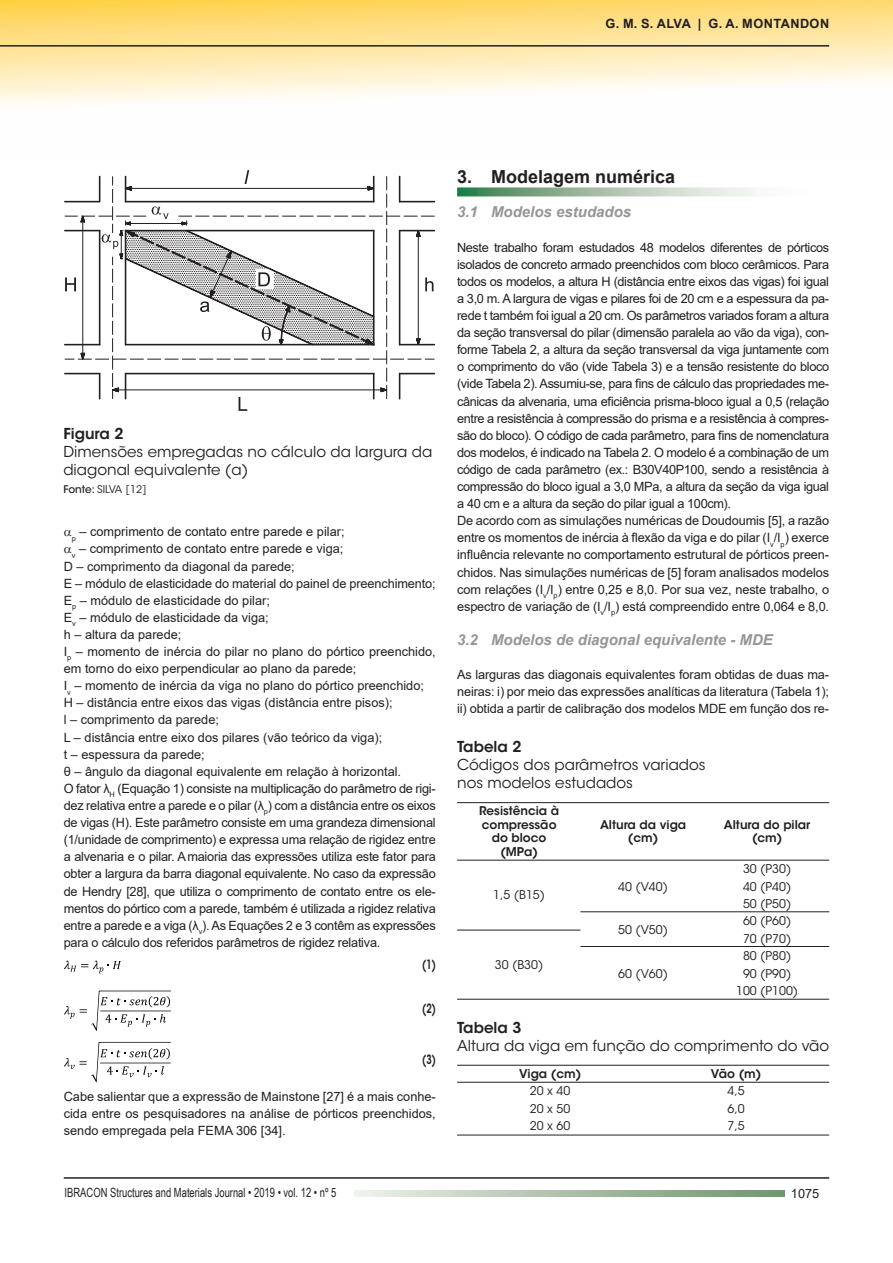
<style>
.page{position:relative;width:893px;height:1263px;background:#fff}
.page>*{position:absolute;margin:0;border:0;box-sizing:border-box;transform-origin:0 0}
.t1{font:700 18px "Arial";color:#231f20}
.t2{font:15px/18px "ITC Avant Garde Std";color:#231f20}
.t3{font:italic 700 15px "Arial";color:#939598}
.t4{font:600 15px "ITC Avant Garde Std";color:#231f20}
.t5{font:12.75px/17.1px "Arial";letter-spacing:-.02em;color:#231f20;text-align:justify}
.t6{font:12.75px "Arial";color:#231f20}
.t7{font:12.75px "Arial Narrow";color:#231f20;scale:.9 1}
.t8{font:700 12.75px "Arial";letter-spacing:.035em;color:#231f20}
.t9{font:600 12.75px "ITC Avant Garde Std";color:#231f20;scale:.7 1}
.t10{font:12px/17.4px "ITC Avant Garde Std";color:#231f20;text-align:justify}
.t11{font:600 12px/13.5px "ITC Avant Garde Std";color:#231f20;text-align:center}
.t12{font:10.5px "ITC Avant Garde Std";color:#231f20}
.s1{font-weight:500}
</style>
<div class="page">
<svg style="left:0;top:0;width:893px;height:105px"></svg>
<hr style="left:64px;top:1177px;width:765px;height:2px;background:#231f20">
<hr style="left:0;top:45px;width:829px;height:2px;background:#231f20">
<svg style="left:354px;top:1190px;width:431px;height:6px;background:#acc0aa"></svg>
<svg style="left:64px;top:961px;width:57px;height:12px"></svg>
<svg style="left:64px;top:991px;width:107px;height:40px"></svg>
<svg style="left:64px;top:1042px;width:107px;height:40px"></svg>
<svg style="left:457px;top:187px;width:300px;height:9px;background:#a6c2ab"></svg>
<svg style="left:64px;top:170px;width:371px;height:241px"></svg>
<hr style="left:457px;top:1065px;width:372px;height:1px;background:#231f20">
<hr style="left:457px;top:802px;width:372px;height:1px;background:#231f20">
<hr style="left:457px;top:1082px;width:372px;height:1px;background:#231f20">
<hr style="left:457px;top:860px;width:372px;height:1px;background:#231f20">
<hr style="left:457px;top:930px;width:123px;height:1px;background:#231f20">
<hr style="left:457px;top:1135px;width:372px;height:1px;background:#231f20">
<hr style="left:457px;top:999px;width:372px;height:1px;background:#231f20">
<hr style="left:580px;top:911px;width:249px;height:1px;background:#231f20">
<hr style="left:580px;top:946px;width:249px;height:1px;background:#231f20">
<p class="t8" style="left:605px;top:15px;width:225px">G. M. S. ALVA | G. A. MONTANDON</p>
<p class="t4" style="left:63px;top:424px;width:62px">Figura 2</p>
<p class="t2" style="left:63px;top:442px;width:370px">Dimensões empregadas no cálculo da largura da diagonal equivalente (a)</p>
<p class="t12" style="left:63px;top:482px;width:85px"><span class="s1">Fonte:</span> SILVA [12]</p>
<p class="t6" style="left:72px;top:523px;width:274px"><sub>p</sub> – comprimento de contato entre parede e pilar;</p>
<p class="t6" style="left:72px;top:540px;width:273px"><sub>v</sub> – comprimento de contato entre parede e viga;</p>
<p class="t6" style="left:64px;top:557px;width:233px">D – comprimento da diagonal da parede;</p>
<p class="t5" style="left:64px;top:574px;width:373px">E – módulo de elasticidade do material do painel de preenchimento;</p>
<p class="t6" style="left:64px;top:591px;width:208px">E<sub>p</sub> – módulo de elasticidade do pilar;</p>
<p class="t6" style="left:64px;top:609px;width:206px">E<sub>v</sub> – módulo de elasticidade da viga;</p>
<p class="t6" style="left:64px;top:626px;width:119px">h – altura da parede;</p>
<p class="t6" style="left:64px;top:643px;width:374px">I<sub>p</sub> – momento de inércia do pilar no plano do pórtico preenchido,</p>
<p class="t6" style="left:64px;top:660px;width:294px">em torno do eixo perpendicular ao plano da parede;</p>
<p class="t6" style="left:64px;top:677px;width:362px">I<sub>v</sub> – momento de inércia da viga no plano do pórtico preenchido;</p>
<p class="t6" style="left:64px;top:694px;width:330px">H – distância entre eixos das vigas (distância entre pisos);</p>
<p class="t6" style="left:64px;top:711px;width:157px">l – comprimento da parede;</p>
<p class="t6" style="left:64px;top:728px;width:320px">L – distância entre eixo dos pilares (vão teórico da viga);</p>
<p class="t6" style="left:64px;top:745px;width:143px">t – espessura da parede;</p>
<p class="t6" style="left:64px;top:762px;width:339px">θ – ângulo da diagonal equivalente em relação à horizontal.</p>
<p class="t5" style="left:64px;top:780px;width:373px">O fator λ<sub>H</sub> (Equação 1) consiste na multiplicação do parâmetro de rigi-</p>
<p class="t5" style="left:64px;top:797px;width:374px">dez relativa entre a parede e o pilar (λ<sub>p</sub>) com a distância entre os eixos</p>
<p class="t5" style="left:64px;top:814px;width:373px">de vigas (H). Este parâmetro consiste em uma grandeza dimensional</p>
<p class="t5" style="left:64px;top:831px;width:373px">(1/unidade de comprimento) e expressa uma relação de rigidez entre</p>
<p class="t5" style="left:64px;top:848px;width:374px">a alvenaria e o pilar. Amaioria das expressões utiliza este fator para</p>
<p class="t5" style="left:64px;top:865px;width:373px">obter a largura da barra diagonal equivalente. No caso da expressão</p>
<p class="t5" style="left:64px;top:882px;width:373px">de Hendry [28], que utiliza o comprimento de contato entre os ele-</p>
<p class="t5" style="left:64px;top:899px;width:373px">mentos do pórtico com a parede, também é utilizada a rigidez relativa</p>
<p class="t5" style="left:64px;top:916px;width:374px">entre a parede e a viga (λ<sub>v</sub>). As Equações 2 e 3 contêm as expressões</p>
<p class="t5" style="left:64px;top:934px;width:318px">para o cálculo dos referidos parâmetros de rigidez relativa.</p>
<p class="t9" style="left:422px;top:956px;width:21px">(1)</p>
<p class="t9" style="left:422px;top:1000px;width:21px">(2)</p>
<p class="t9" style="left:422px;top:1051px;width:21px">(3)</p>
<p class="t5" style="left:64px;top:1087px;width:374px">Cabe salientar que a expressão de Mainstone [27] é a mais conhe&shy;cida entre os pesquisadores na análise de pórticos preenchidos, sendo empregada pela FEMA 306 [34].</p>
<h1 class="t1" style="left:457px;top:164px;width:220px">3. Modelagem numérica</h1>
<p class="t3" style="left:457px;top:202px;width:176px">3.1 Modelos estudados</p>
<p class="t5" style="left:457px;top:238px;width:374px;text-align:left">Neste trabalho foram estudados 48 modelos diferentes de pórticos isolados de concreto armado preenchidos com bloco cerâmicos. Para todos os modelos, a altura H (distância entre eixos das vigas) foi igual a 3,0 m. A largura de vigas e pilares foi de 20 cm e a espessura da pa&shy;rede t também foi igual a 20 cm. Os parâmetros variados foram a altura da seção transversal do pilar (dimensão paralela ao vão da viga), con&shy;forme Tabela 2, a altura da seção transversal da viga juntamente com o comprimento do vão (vide Tabela 3) e a tensão resistente do bloco (vide Tabela 2). Assumiu-se, para fins de cálculo das propriedades me&shy;cânicas da alvenaria, uma eficiência prisma-bloco igual a 0,5 (relação entre a resistência à compressão do prisma e a resistência à compres&shy;são do bloco). O código de cada parâmetro, para fins de nomenclatura dos modelos, é indicado na Tabela 2. O modelo é a combinação de um código de cada parâmetro (ex.: B30V40P100, sendo a resistência à compressão do bloco igual a 3,0 MPa, a altura da seção da viga igual a 40 cm e a altura da seção do pilar igual a 100cm).<br>De acordo com as simulações numéricas de Doudoumis [5], a razão entre os momentos de inércia à flexão da viga e do pilar (I<sub>v</sub>/I<sub>p</sub>) exerce influência relevante no comportamento estrutural de pórticos preen&shy;chidos. Nas simulações numéricas de [5] foram analisados modelos com relações (I<sub>v</sub>/I<sub>p</sub>) entre 0,25 e 8,0. Por sua vez, neste trabalho, o espectro de variação de (I<sub>v</sub>/I<sub>p</sub>) está compreendido entre 0,064 e 8,0.</p>
<p class="t3" style="left:457px;top:630px;width:317px">3.2 Modelos de diagonal equivalente - MDE</p>
<p class="t5" style="left:457px;top:666px;width:373px">As larguras das diagonais equivalentes foram obtidas de duas ma&shy;neiras: i) por meio das expressões analíticas da literatura (Tabela 1); ii) obtida a partir de calibração dos modelos MDE em função dos re-</p>
<p class="t4" style="left:457px;top:737px;width:66px">Tabela 2</p>
<p class="t2" style="left:457px;top:756px;width:250px">Códigos dos parâmetros variados nos modelos estudados</p>
<p class="t11" style="left:479px;top:804px;width:82px">Resistência à compressão do bloco (MPa)</p>
<p class="t10" style="left:493px;top:886px;width:54px">1,5 (B15)</p>
<p class="t10" style="left:495px;top:956px;width:50px">30 (B30)</p>
<p class="t11" style="left:600px;top:818px;width:88px">Altura da viga (cm)</p>
<p class="t11" style="left:724px;top:818px;width:88px">Altura do pilar (cm)</p>
<p class="t10" style="left:618px;top:878px;width:51px">40 (V40)</p>
<p class="t10" style="left:618px;top:921px;width:51px">50 (V50)</p>
<p class="t10" style="left:618px;top:965px;width:51px">60 (V60)</p>
<p class="t10" style="left:743px;top:860px;width:50px">30 (P30)<br>40 (P40)<br>50 (P50)</p>
<p class="t10" style="left:743px;top:912px;width:50px">60 (P60)</p>
<p class="t10" style="left:743px;top:930px;width:50px">70 (P70)</p>
<p class="t10" style="left:736px;top:947px;width:64px;text-align:center">80 (P80)<br>90 (P90)<br>100 (P100)</p>
<p class="t4" style="left:457px;top:1018px;width:66px">Tabela 3</p>
<p class="t2" style="left:457px;top:1036px;width:374px">Altura da viga em função do comprimento do vão</p>
<p class="t11" style="left:519px;top:1067px;width:64px">Viga (cm)</p>
<p class="t11" style="left:711px;top:1067px;width:52px">Vão (m)</p>
<p class="t10" style="left:530px;top:1082px;width:42px">20 x 40</p>
<p class="t10" style="left:727px;top:1082px;width:19px">4,5</p>
<p class="t10" style="left:530px;top:1100px;width:42px">20 x 50</p>
<p class="t10" style="left:727px;top:1100px;width:19px">6,0</p>
<p class="t10" style="left:530px;top:1117px;width:42px">20 x 60</p>
<p class="t10" style="left:727px;top:1117px;width:19px">7,5</p>
<p class="t7" style="left:65px;top:1183px;width:303px">IBRACON Structures and Materials Journal • 2019 • vol. 12 • nº 5</p>
<p class="t5" style="left:791px;top:1185px;width:30px">1075</p>
</div>
